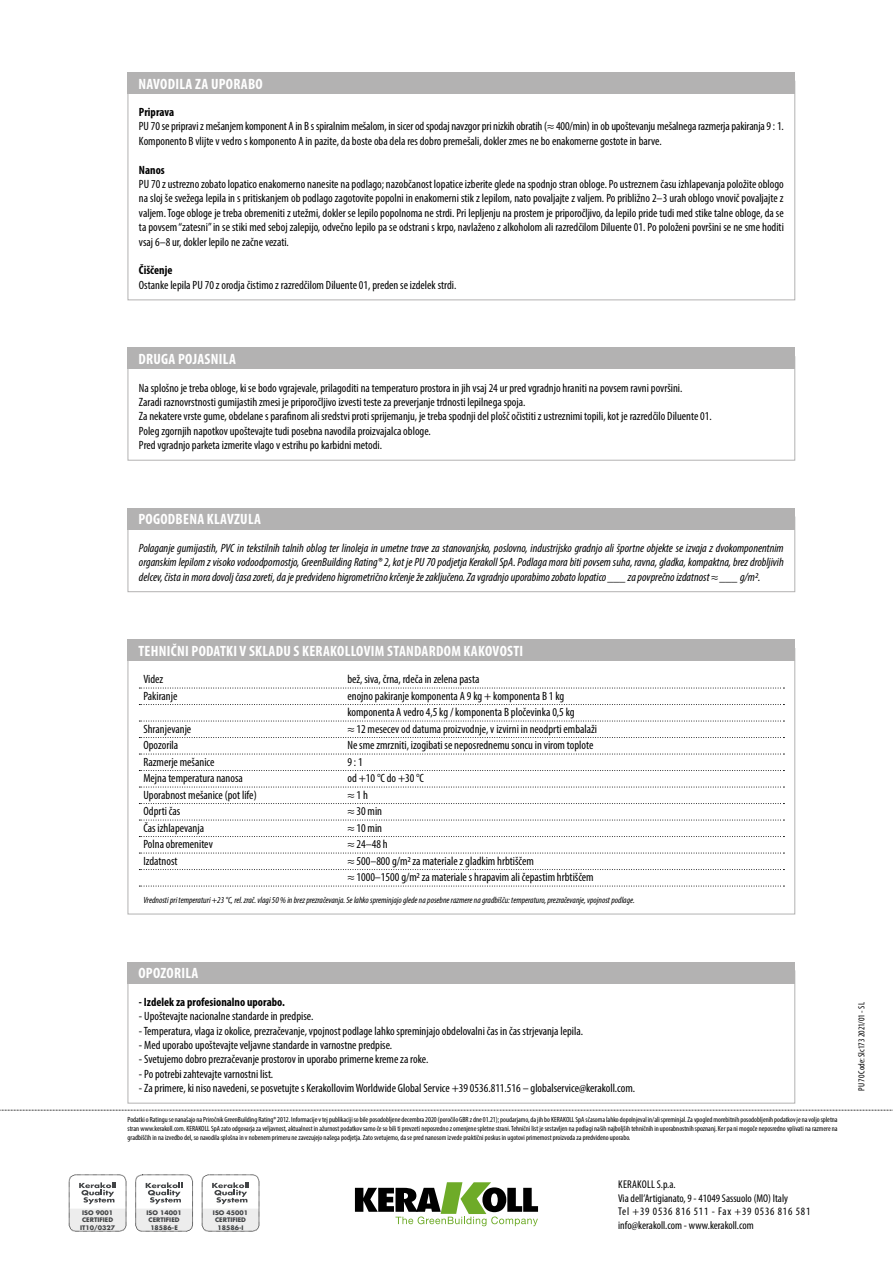
<style>
.page{position:relative;width:893px;height:1263px;background:#fff}
.page>*{position:absolute;margin:0;border:0;box-sizing:border-box;transform-origin:0 0}
.t1{font:700 condensed 15px "Myriad Pro";letter-spacing:.02em;color:#fff}
.t2{font:condensed 12px/14.4px "Myriad Pro";color:#000}
.t3{font:italic condensed 12px/14.4px "Myriad Pro";color:#000;text-align:justify}
.t4{font:700 condensed 12px "Myriad Pro";color:#000}
.t5{font:condensed 11.25px/13.5px "Myriad Pro";color:#000}
.t6{font:italic condensed 9px "Myriad Pro";color:#000}
.t7{font:condensed 9px "Myriad Pro";color:#000}
.t8{font:condensed 7.5px/9px "Myriad Pro";color:#000;text-align:justify}
.t9{font:700 6.15px/7.4px "Futura Std";color:#424446;text-align:center}
</style>
<div class="page">
<svg style="left:0;top:1110px;width:893px;height:1px"></svg>
<svg style="left:355px;top:1182px;width:183px;height:44px"></svg>
<div style="left:69px;top:1175px;width:57px;height:56px;border:1px dashed #000;border-radius:7px"></div>
<svg style="left:69px;top:1182px;width:57px;height:49px"></svg>
<div style="left:136px;top:1175px;width:57px;height:56px;border:1px dashed #000;border-radius:7px"></div>
<svg style="left:136px;top:1182px;width:57px;height:49px"></svg>
<div style="left:202px;top:1175px;width:57px;height:56px;border:1px dashed #000;border-radius:7px"></div>
<svg style="left:202px;top:1182px;width:57px;height:49px"></svg>
<div style="left:128px;top:970px;width:667px;height:133px;border:1px solid #b3b2b2"></div>
<div style="left:128px;top:962px;width:667px;height:21px;background:#b3b2b2"></div>
<svg style="left:139px;top:688px;width:645px;height:1px"></svg>
<svg style="left:139px;top:704px;width:645px;height:1px"></svg>
<svg style="left:139px;top:721px;width:645px;height:1px"></svg>
<svg style="left:139px;top:737px;width:645px;height:1px"></svg>
<svg style="left:139px;top:754px;width:645px;height:1px"></svg>
<svg style="left:139px;top:770px;width:645px;height:1px"></svg>
<svg style="left:139px;top:787px;width:645px;height:1px"></svg>
<svg style="left:139px;top:803px;width:645px;height:1px"></svg>
<svg style="left:139px;top:820px;width:645px;height:1px"></svg>
<svg style="left:139px;top:836px;width:645px;height:1px"></svg>
<svg style="left:139px;top:853px;width:645px;height:1px"></svg>
<svg style="left:139px;top:869px;width:645px;height:1px"></svg>
<svg style="left:139px;top:886px;width:645px;height:1px"></svg>
<div style="left:128px;top:640px;width:667px;height:21px;background:#b3b2b2"></div>
<div style="left:128px;top:517px;width:667px;height:75px;border:1px solid #b3b2b2"></div>
<div style="left:128px;top:508px;width:667px;height:21px;background:#b3b2b2"></div>
<div style="left:128px;top:72px;width:667px;height:22px;background:#b3b2b2"></div>
<div style="left:128px;top:356px;width:667px;height:105px;border:1px solid #b3b2b2"></div>
<div style="left:128px;top:348px;width:667px;height:21px;background:#b3b2b2"></div>
<p class="t1" style="left:138px;top:74px;width:126px">NAVODILA ZA UPORABO</p>
<p class="t4" style="left:139px;top:105px;width:37px">Priprava</p>
<p class="t2" style="left:139px;top:119px;width:646px">PU 70 se pripravi z mešanjem komponent A in B s spiralnim mešalom, in sicer od spodaj navzgor pri nizkih obratih (≈ 400/min) in ob upoštevanju mešalnega razmerja pakiranja 9 : 1.<br>Komponento B vlijte v vedro s komponento A in pazite, da boste oba dela res dobro premešali, dokler zmes ne bo enakomerne gostote in barve.</p>
<p class="t4" style="left:139px;top:162px;width:27px">Nanos</p>
<p class="t2" style="left:139px;top:177px;width:646px;text-align:justify">PU 70 z ustrezno zobato lopatico enakomerno nanesite na podlago; nazobčanost lopatice izberite glede na spodnjo stran obloge. Po ustreznem času izhlapevanja položite oblogo na sloj še svežega lepila in s pritiskanjem ob podlago zagotovite popolni in enakomerni stik z lepilom, nato povaljajte z valjem. Po približno 2–3 urah oblogo vnovič povaljajte z valjem. Toge obloge je treba obremeniti z utežmi, dokler se lepilo popolnoma ne strdi. Pri lepljenju na prostem je priporočljivo, da lepilo pride tudi med stike talne obloge, da se ta povsem “zatesni” in se stiki med seboj zalepijo, odvečno lepilo pa se odstrani s krpo, navlaženo z alkoholom ali razredčilom Diluente 01. Po položeni površini se ne sme hoditi vsaj 6–8 ur, dokler lepilo ne začne vezati.</p>
<p class="t4" style="left:139px;top:263px;width:35px">Čiščenje</p>
<p class="t2" style="left:139px;top:278px;width:319px">Ostanke lepila PU 70 z orodja čistimo z razredčilom Diluente 01, preden se izdelek strdi.</p>
<p class="t1" style="left:138px;top:350px;width:99px">DRUGA POJASNILA</p>
<p class="t2" style="left:139px;top:380px;width:574px">Na splošno je treba obloge, ki se bodo vgrajevale, prilagoditi na temperaturo prostora in jih vsaj 24 ur pred vgradnjo hraniti na povsem ravni površini.<br>Zaradi raznovrstnosti gumijastih zmesi je priporočljivo izvesti teste za preverjanje trdnosti lepilnega spoja.<br>Za nekatere vrste gume, obdelane s parafinom ali sredstvi proti sprijemanju, je treba spodnji del plošč očistiti z ustreznimi topili, kot je razredčilo Diluente 01.<br>Poleg zgornjih napotkov upoštevajte tudi posebna navodila proizvajalca obloge.<br>Pred vgradnjo parketa izmerite vlago v estrihu po karbidni metodi.</p>
<p class="t1" style="left:138px;top:510px;width:124px">POGODBENA KLAVZULA</p>
<p class="t3" style="left:139px;top:541px;width:646px">Polaganje gumijastih, PVC in tekstilnih talnih oblog ter linoleja in umetne trave za stanovanjsko, poslovno, industrijsko gradnjo ali športne objekte se izvaja z dvokomponentnim organskim lepilom z visoko vodoodpornostjo, GreenBuilding Rating® 2, kot je PU 70 podjetja Kerakoll SpA. Podlaga mora biti povsem suha, ravna, gladka, kompaktna, brez drobljivih delcev, čista in mora dovolj časa zoreti, da je predvideno higrometrično krčenje že zaključeno. Za vgradnjo uporabimo zobato lopatico ___ za povprečno izdatnost ≈ ___ g/m2.</p>
<p class="t1" style="left:138px;top:641px;width:386px">TEHNIČNI PODATKI V SKLADU S KERAKOLLOVIM STANDARDOM KAKOVOSTI</p>
<p class="t2" style="left:143px;top:672px;width:21px">Videz</p>
<p class="t2" style="left:347px;top:672px;width:133px">bež, siva, črna, rdeča in zelena pasta</p>
<p class="t2" style="left:143px;top:689px;width:36px">Pakiranje</p>
<p class="t2" style="left:347px;top:687px;width:229px;line-height:16.5px">enojno pakiranje komponenta A 9 kg + komponenta B 1 kg komponenta A vedro 4,5 kg / komponenta B pločevinka 0,5 kg</p>
<p class="t2" style="left:143px;top:722px;width:49px">Shranjevanje</p>
<p class="t2" style="left:347px;top:722px;width:251px">≈ 12 mesecev od datuma proizvodnje, v izvirni in neodprti embalaži</p>
<p class="t2" style="left:143px;top:738px;width:36px">Opozorila</p>
<p class="t2" style="left:347px;top:738px;width:248px">Ne sme zmrzniti, izogibati se neposrednemu soncu in virom toplote</p>
<p class="t2" style="left:143px;top:755px;width:72px">Razmerje mešanice</p>
<p class="t2" style="left:347px;top:755px;width:17px">9 : 1</p>
<p class="t2" style="left:143px;top:771px;width:101px">Mejna temperatura nanosa</p>
<p class="t2" style="left:347px;top:771px;width:78px">od +10 °C do +30 °C</p>
<p class="t2" style="left:143px;top:788px;width:115px">Uporabnost mešanice (pot life)</p>
<p class="t2" style="left:347px;top:788px;width:22px">≈ 1 h</p>
<p class="t2" style="left:143px;top:804px;width:38px">Odprti čas</p>
<p class="t2" style="left:347px;top:804px;width:36px">≈ 30 min</p>
<p class="t2" style="left:143px;top:821px;width:62px">Čas izhlapevanja</p>
<p class="t2" style="left:347px;top:821px;width:36px">≈ 10 min</p>
<p class="t2" style="left:143px;top:837px;width:71px">Polna obremenitev</p>
<p class="t2" style="left:347px;top:837px;width:42px">≈ 24–48 h</p>
<p class="t2" style="left:143px;top:854px;width:36px">Izdatnost</p>
<p class="t2" style="left:347px;top:852px;width:248px;line-height:16.5px">≈ 500–800 g/m2 za materiale z gladkim hrbtiščem<br>≈ 1000–1500 g/m2 za materiale s hrapavim ali čepastim hrbtiščem</p>
<p class="t6" style="left:143px;top:895px;width:493px">Vrednosti pri temperaturi +23 °C, rel. zrač. vlagi 50 % in brez prezračevanja. Se lahko spreminjajo glede na posebne razmere na gradbišču: temperaturo, prezračevanje, vpojnost podlage.</p>
<p class="t1" style="left:138px;top:964px;width:62px">OPOZORILA</p>
<p class="t4" style="left:139px;top:994px;width:147px">- Izdelek za profesionalno uporabo.</p>
<p class="t2" style="left:139px;top:1009px;width:176px">- Upoštevajte nacionalne standarde in predpise.</p>
<p class="t2" style="left:139px;top:1023px;width:446px">- Temperatura, vlaga iz okolice, prezračevanje, vpojnost podlage lahko spreminjajo obdelovalni čas in čas strjevanja lepila.</p>
<p class="t2" style="left:139px;top:1037px;width:255px">- Med uporabo upoštevajte veljavne standarde in varnostne predpise.</p>
<p class="t2" style="left:139px;top:1052px;width:291px">- Svetujemo dobro prezračevanje prostorov in uporabo primerne kreme za roke.</p>
<p class="t2" style="left:139px;top:1066px;width:136px">- Po potrebi zahtevajte varnostni list.</p>
<p class="t2" style="left:139px;top:1081px;width:498px">- Za primere, ki niso navedeni, se posvetujte s Kerakollovim Worldwide Global Service +39 0536.811.516 – globalservice@kerakoll.com.</p>
<p class="t8" style="left:128px;top:1115px;width:712px">Podatki o Ratingu se nanašajo na Priročnik GreenBuilding Rating® 2012. Informacije v tej publikaciji so bile posodobljene decembra 2020 (poročilo GBR z dne 01.21); poudarjamo, da jih bo KERAKOLL SpA sčasoma lahko dopolnjeval in/ali spreminjal. Za vpogled morebitnih posodobljenih podatkov je na voljo spletna stran www.kerakoll.com. KERAKOLL SpA zato odgovarja za veljavnost, aktualnost in ažurnost podatkov samo če so bili ti prevzeti neposredno z omenjene spletne strani. Tehnični list je sestavljen na podlagi naših najboljših tehničnih in uporabnostnih spoznanj. Ker pa ni mogoče neposredno vplivati na razmere na gradbiščih in na izvedbo del, so navodila splošna in v nobenem primeru ne zavezujejo našega podjetja. Zato svetujemo, da se pred nanosom izvede praktični poskus in ugotovi primernost proizvoda za predvideno uporabo.</p>
<p class="t9" style="left:80px;top:1209px;width:36px">ISO 9001<br>CERTIFIED<br>IT10/0327</p>
<p class="t9" style="left:146px;top:1209px;width:37px">ISO 14001<br>CERTIFIED<br>18586-E</p>
<p class="t9" style="left:213px;top:1209px;width:37px">ISO 45001<br>CERTIFIED<br>18586-I</p>
<p class="t5" style="left:618px;top:1178px;width:194px">KERAKOLL S.p.a.<br>Via dell’Artigianato, 9 - 41049 Sassuolo (MO) Italy<br>Tel +39 0536 816 511 - Fax +39 0536 816 581 info@kerakoll.com - www.kerakoll.com</p>
<p class="t7" style="left:856px;top:1091px;width:90px;rotate:-90deg">PU 70 Code: Slc173 2021/01 - SL</p>
</div>
